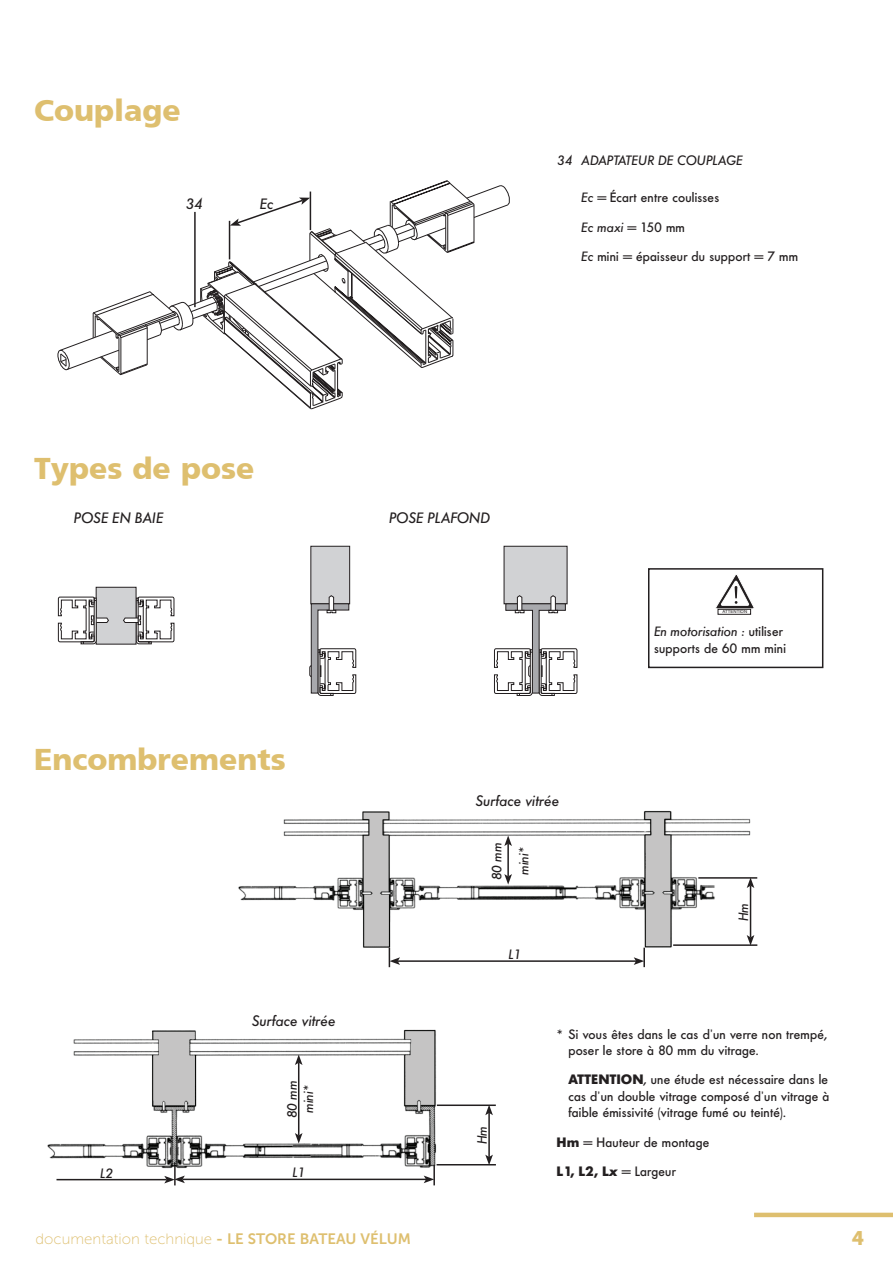
<style>
.page{position:relative;width:893px;height:1263px;background:#fff}
.page>*{position:absolute;margin:0;border:0;box-sizing:border-box;transform-origin:0 0}
.t1{font:900 30px "Frutiger";color:#debf6f}
.t2{font:19.5px "Museo Sans 900";color:#debf6f}
.t3{font:italic 500 15px "Futura BQ";color:#231f20}
.t4{font:15px "Museo Sans 100";color:#debf6f}
.t5{font:500 13.5px/16.5px "Futura BQ";color:#231f20}
.t6{font:italic 500 13.5px/27px "Futura BQ";color:#231f20;text-align:center}
.t7{font:4.35px "Helvetica";color:#231f20}
.s1{font-style:italic}
.s2{font-weight:700}
.s3{font-weight:700;font-style:italic}
.s4{font-family:"Museo Sans 700"}
</style>
<div class="page">
<svg style="left:58px;top:180px;width:450px;height:230px"></svg>
<div style="left:310px;top:546px;width:40px;height:58px;background:#d1d2d4;border:1px solid #231f20"></div>
<div style="left:504px;top:546px;width:63px;height:58px;background:#d1d2d4;border:1px solid #231f20"></div>
<svg style="left:309px;top:595px;width:269px;height:101px"></svg>
<div style="left:96px;top:587px;width:40px;height:57px;background:#d1d2d4;border:1px solid #231f20"></div>
<svg style="left:123px;top:596px;width:52px;height:49px"></svg>
<svg style="left:58px;top:596px;width:51px;height:49px"></svg>
<svg style="left:717px;top:609px;width:35px;height:6px"></svg>
<svg style="left:715px;top:575px;width:39px;height:34px"></svg>
<svg style="left:718px;top:609px;width:33px;height:5px"></svg>
<div style="left:648px;top:568px;width:175px;height:100px;border:2px solid #231f20"></div>
<img style="left:47px;top:1029px;width:395px;height:140px">
<img style="left:238px;top:810px;width:517px;height:138px">
<hr style="left:507px;top:844px;width:2px;height:32px;background:#231f20">
<svg style="left:504px;top:874px;width:8px;height:10px"></svg>
<svg style="left:504px;top:835px;width:8px;height:11px"></svg>
<hr style="left:398px;top:960px;width:238px;height:2px;background:#231f20">
<svg style="left:389px;top:948px;width:11px;height:19px"></svg>
<svg style="left:634px;top:948px;width:11px;height:19px"></svg>
<hr style="left:673px;top:944px;width:84px;height:2px;background:#231f20">
<hr style="left:698px;top:877px;width:59px;height:2px;background:#231f20">
<hr style="left:750px;top:886px;width:1px;height:51px;background:#231f20">
<svg style="left:747px;top:935px;width:7px;height:10px"></svg>
<svg style="left:747px;top:877px;width:7px;height:11px"></svg>
<hr style="left:183px;top:1178px;width:243px;height:2px;background:#231f20">
<svg style="left:424px;top:1166px;width:11px;height:19px"></svg>
<hr style="left:437px;top:1164px;width:59px;height:1px;background:#231f20">
<hr style="left:437px;top:1104px;width:59px;height:2px;background:#231f20">
<hr style="left:488px;top:1113px;width:2px;height:44px;background:#231f20">
<svg style="left:485px;top:1154px;width:8px;height:10px"></svg>
<svg style="left:485px;top:1106px;width:8px;height:9px"></svg>
<hr style="left:298px;top:1063px;width:1px;height:72px;background:#231f20">
<svg style="left:295px;top:1133px;width:8px;height:10px"></svg>
<svg style="left:295px;top:1054px;width:8px;height:11px"></svg>
<hr style="left:57px;top:1179px;width:110px;height:1px;background:#231f20">
<svg style="left:164px;top:1166px;width:21px;height:19px"></svg>
<hr style="left:754px;top:1213px;width:139px;height:4px;background:#debf6f">
<h1 class="t1" style="left:34px;top:92px;width:148px">Couplage</h1>
<p class="t3" style="left:186px;top:194px;width:18px">34</p>
<p class="t3" style="left:260px;top:194px;width:15px">Ec</p>
<p class="t6" style="left:557px;top:146px;width:187px">34 ADAPTATEUR DE COUPLAGE</p>
<p class="t5" style="left:581px;top:183px;width:218px;line-height:29.2px"><span class="s1">Ec</span> = Écart entre coulisses<br><span class="s1">Ec maxi</span> = 150 mm<br><span class="s1">Ec</span> mini = épaisseur du support = 7 mm</p>
<h1 class="t1" style="left:34px;top:451px;width:222px">Types de pose</h1>
<p class="t3" style="left:74px;top:508px;width:91px">POSE EN BAIE</p>
<p class="t3" style="left:389px;top:508px;width:103px">POSE PLAFOND</p>
<h1 class="t1" style="left:34px;top:741px;width:253px">Encombrements</h1>
<p class="t7" style="left:722px;top:608px;width:26px">ATTENTION</p>
<p class="t5" style="left:654px;top:624px;width:134px"><span class="s1">En motorisation :</span> utiliser supports de 60 mm mini</p>
<p class="t3" style="left:475px;top:791px;width:85px">Surface vitrée</p>
<p class="t6" style="left:100px;top:1159px;width:14px">L2</p>
<p class="t3" style="left:252px;top:1012px;width:85px">Surface vitrée</p>
<p class="t6" style="left:284px;top:1118px;width:40px;line-height:16.5px;rotate:-90deg">80 mm mini*</p>
<p class="t6" style="left:292px;top:1159px;width:14px">L1</p>
<p class="t6" style="left:483px;top:880px;width:40px;rotate:-90deg">80 mm mini*</p>
<p class="t6" style="left:508px;top:941px;width:14px">L1</p>
<p class="t6" style="left:469px;top:1144px;width:19px;rotate:-90deg">Hm</p>
<p class="t6" style="left:730px;top:921px;width:19px;rotate:-90deg">Hm</p>
<p class="t5" style="left:569px;top:1026px;width:260px;text-indent:-12px"><span class="s1">*</span> Si vous êtes dans le cas d’un verre non trempé, poser le store à 80 mm du vitrage.</p>
<p class="t5" style="left:569px;top:1072px;width:263px;text-align:justify"><span class="s2">ATTENTION</span>, une étude est nécessaire dans le cas d’un double vitrage composé d’un vitrage à faible émissivité (vitrage fumé ou teinté).</p>
<p class="t5" style="left:557px;top:1127px;width:154px;line-height:29.2px"><span class="s2">Hm</span> = Hauteur de montage<br><span class="s2">L1, L2, L</span><span class="s3">x</span> = Largeur</p>
<p class="t4" style="left:36px;top:1231px;width:377px">documentation technique <span class="s4">- LE STORE BATEAU VÉLUM</span></p>
<h2 class="t2" style="left:852px;top:1227px;width:14px">4</h2>
</div>
